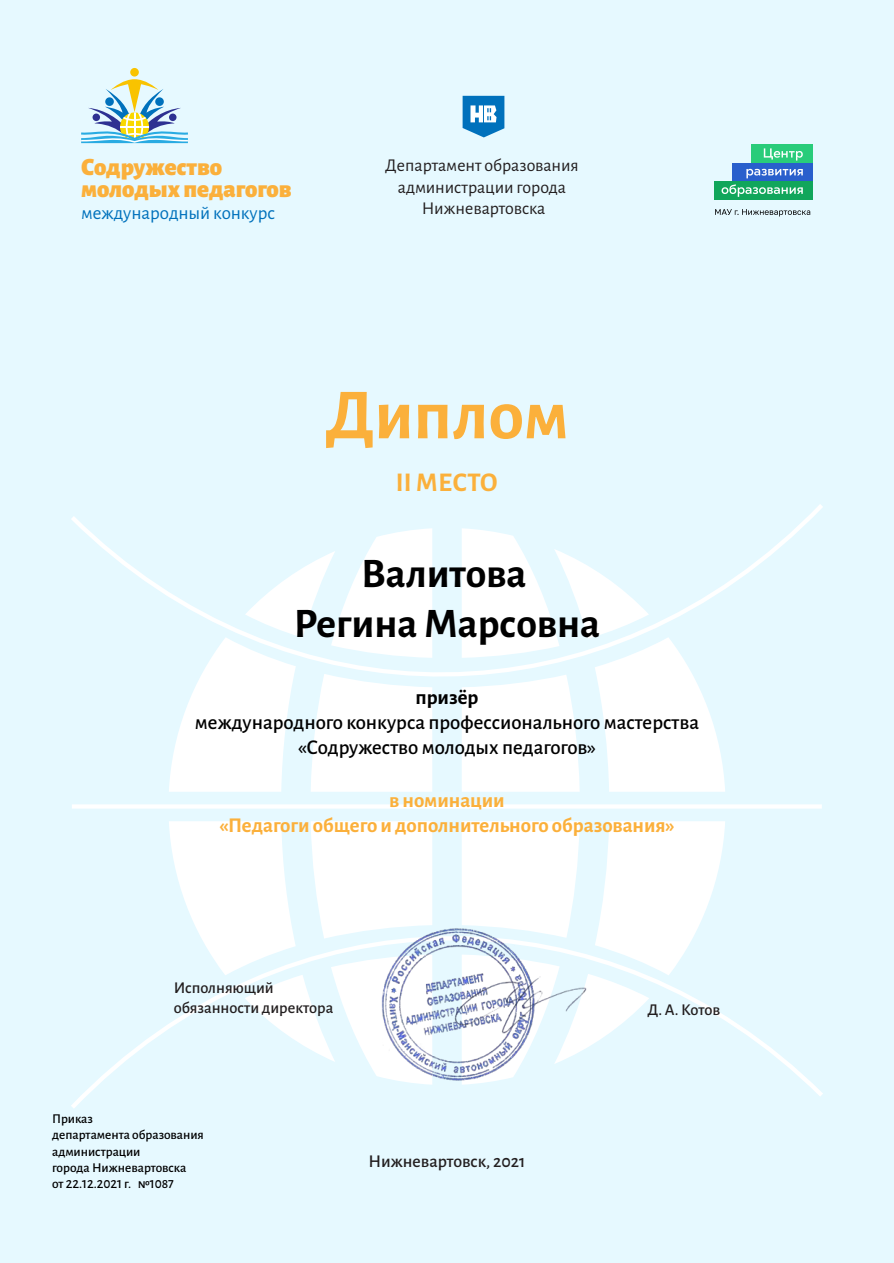
<style>
.page{position:relative;width:894px;height:1263px;background:#e6f9ff}
.page>*{position:absolute;margin:0;border:0;box-sizing:border-box;transform-origin:0 0}
.t1{font:700 72px "Alegreya Sans";letter-spacing:-.005em;color:#fbb03b}
.t2{font:700 42px/50.4px "Alegreya Sans";color:#000;text-align:center}
.t3{font:700 27px "Alegreya Sans";color:#fbb03b}
.t4{font:900 24.75px/22.4px "Alegreya Sans";color:#fbb03b}
.t5{font:500 21px/25.2px "Alegreya Sans";color:#000;text-align:center}
.t6{font:700 21px/25.2px "Alegreya Sans";letter-spacing:-.005em;color:#fbb03b;text-align:center}
.t7{font:700 21px "Alegreya Sans";color:#000}
.t8{font:19.05px "Alegreya Sans";color:#0071bc}
.t9{font:18px/21.6px "Alegreya Sans";color:#231f20;text-align:center}
.t10{font:500 18px "Alegreya Sans";color:#231f20}
.t11{font:500 16.5px/19.8px "Alegreya Sans";letter-spacing:-.01em;color:#231f20}
.t12{font:500 13.5px/16.2px "Alegreya Sans";color:#000}
</style>
<div class="page">
<svg style="left:169px;top:821px;width:263px;height:62px;background:#fbfeff"></svg>
<svg style="left:462px;top:821px;width:263px;height:62px;background:#fbfeff"></svg>
<svg style="left:169px;top:730px;width:263px;height:62px;background:#fbfeff"></svg>
<svg style="left:462px;top:730px;width:263px;height:62px;background:#fbfeff"></svg>
<svg style="left:71px;top:504px;width:752px;height:226px"></svg>
<svg style="left:71px;top:883px;width:752px;height:225px"></svg>
<div style="left:72px;top:804px;width:750px;height:5px;background:#fff"></div>
<div style="left:130px;top:68px;width:9px;height:9px;background:#f9c300;border-radius:50%"></div>
<svg style="left:81px;top:79px;width:107px;height:64px"></svg>
<svg style="left:463px;top:96px;width:41px;height:41px;background:#4b9bd0"></svg>
<div style="left:751px;top:144px;width:62px;height:19px;background:#29cc7a"></div>
<div style="left:733px;top:163px;width:80px;height:18px;background:#295fcc"></div>
<div style="left:714px;top:181px;width:99px;height:19px;background:#11a65b"></div>
<svg style="left:764px;top:148px;width:39px;height:13px"></svg>
<svg style="left:746px;top:169px;width:57px;height:9px"></svg>
<svg style="left:722px;top:184px;width:81px;height:13px"></svg>
<svg style="left:715px;top:209px;width:95px;height:8px"></svg>
<img style="left:380px;top:928px;width:158px;height:154px">
<img style="left:453px;top:976px;width:135px;height:57px">
<h3 class="t4" style="left:81px;top:153px;width:212px">Содружество молодых педагогов</h3>
<h3 class="t9" style="left:385px;top:154px;width:195px">Департамент образования администрации города<br>Нижневартовска</h3>
<h3 class="t8" style="left:81px;top:200px;width:196px">международный конкурс</h3>
<h1 class="t1" style="left:325px;top:362px;width:245px">Диплом</h1>
<h3 class="t3" style="left:396px;top:462px;width:104px">II МЕСТО</h3>
<h2 class="t2" style="left:294px;top:545px;width:308px">Валитова<br>Регина Марсовна</h2>
<h3 class="t7" style="left:415px;top:682px;width:65px">призёр</h3>
<h3 class="t5" style="left:195px;top:708px;width:506px">международного конкурса профессионального мастерства «Содружество молодых педагогов»</h3>
<h3 class="t6" style="left:219px;top:786px;width:457px">в номинации<br>«Педагоги общего и дополнительного образования»</h3>
<p class="t11" style="left:174px;top:977px;width:161px">Исполняющий обязанности директора</p>
<p class="t12" style="left:52px;top:1110px;width:153px">Приказ<br>департамента образования администрации<br>города Нижневартовска<br>от 22.12.2021 г. №1087</p>
<h3 class="t10" style="left:368px;top:1148px;width:159px">Нижневартовск, 2021</h3>
<p class="t11" style="left:647px;top:998px;width:74px">Д. А. Котов</p>
</div>
